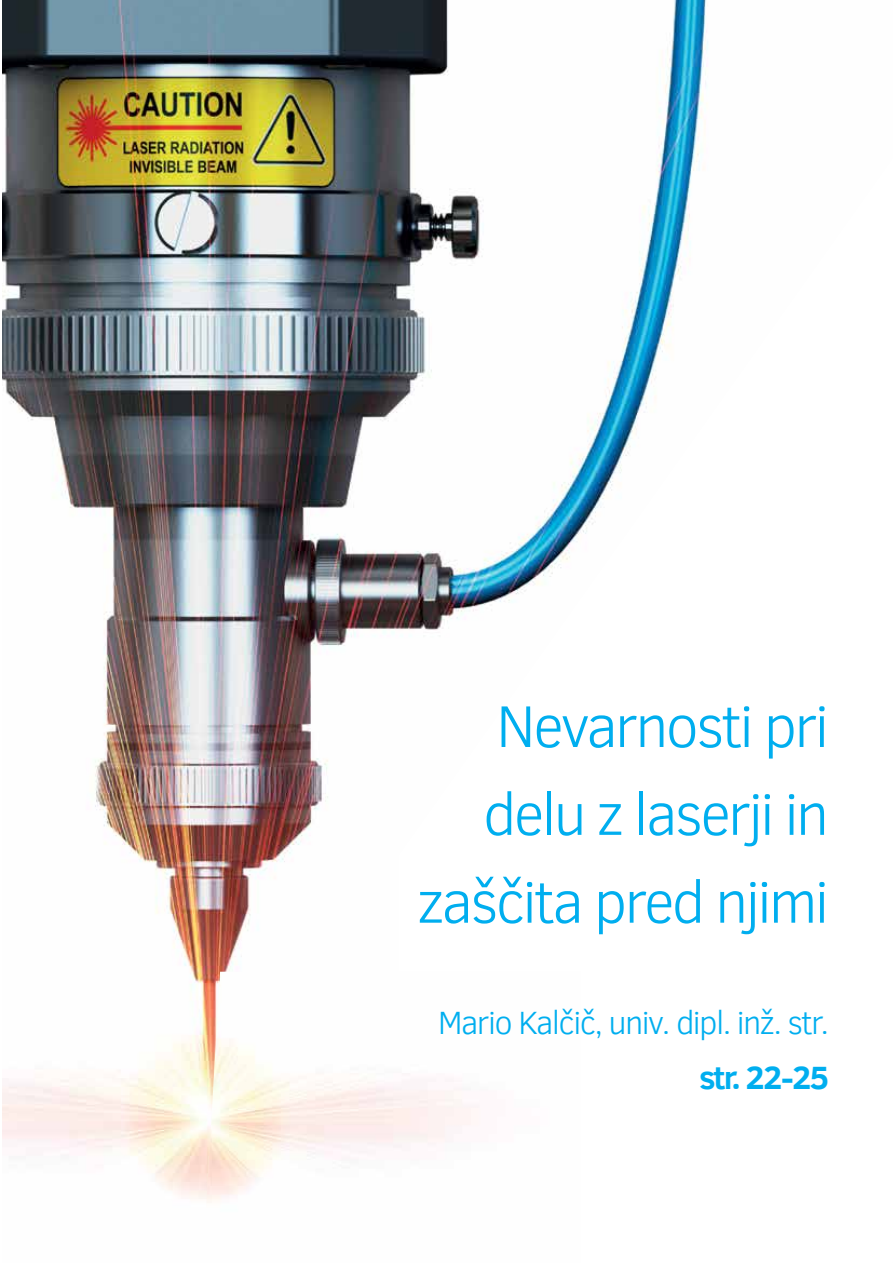
<style>
.page{position:relative;width:893px;height:1263px;background:#fff}
.page>*{position:absolute;margin:0;border:0;box-sizing:border-box;transform-origin:0 0}
.t1{font:300 60px/87.9px "Clear Sans";letter-spacing:-.05em;color:#00aeef;text-align:right}
.t2{font:300 33px "Clear Sans";letter-spacing:-.05em;color:#00aeef}
.t3{font:700 33px "Clear Sans";letter-spacing:-.05em;color:#00aeef}
</style>
<div class="page">
<img style="left:2px;top:0;width:706px;height:1199px">
<svg style="left:399px;top:158px;width:309px;height:1041px"></svg>
<img style="left:203px;top:972px;width:378px;height:231px">
<p class="t1" style="left:417px;top:682px;width:414px">Nevarnosti pri delu z laserji in zaščita pred njimi</p>
<p class="t2" style="left:438px;top:1000px;width:393px">Mario Kalčič, univ. dipl. inž. str.</p>
<p class="t3" style="left:699px;top:1053px;width:132px">str. 22-25</p>
</div>
